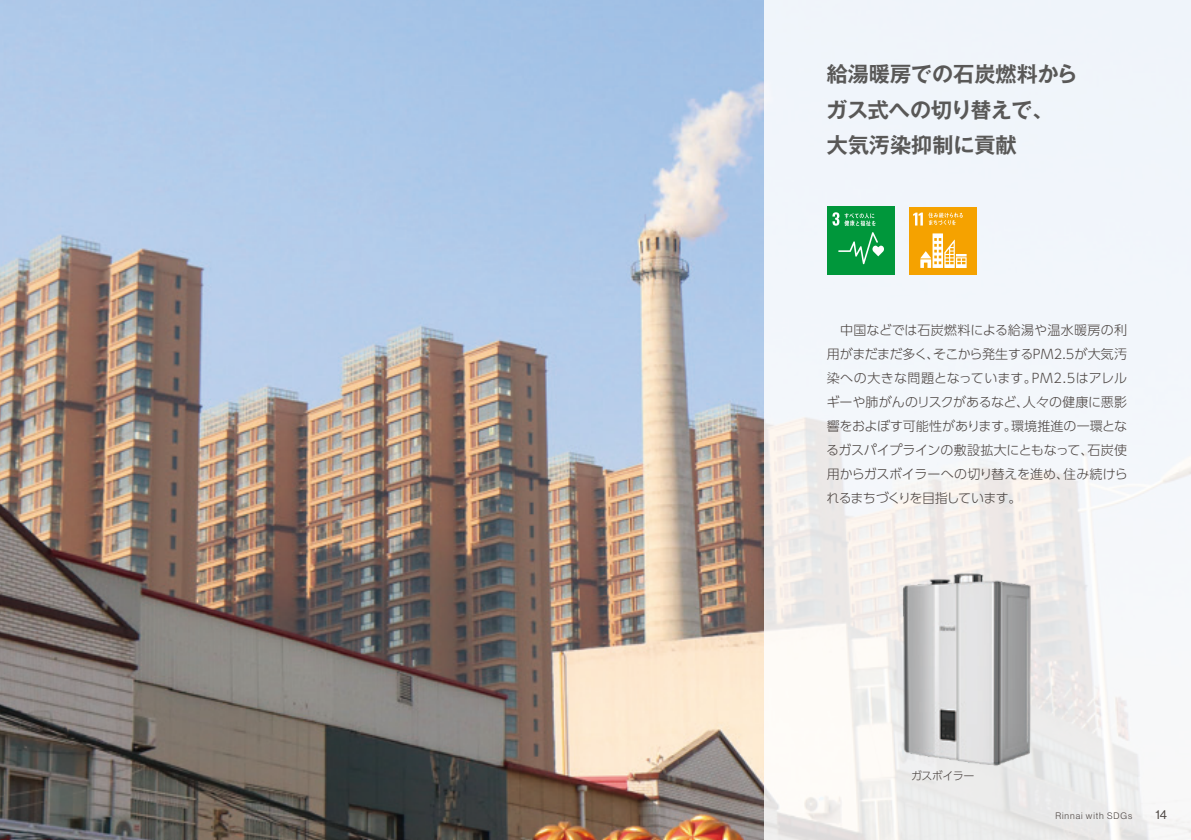
<style>
.page{position:relative;width:1191px;height:840px;background:#fff}
.page>*{position:absolute;margin:0;border:0;box-sizing:border-box;transform-origin:0 0}
.t1{font:700 21.2px/35.2px "Gothic MB101 Pro De";color:#595857}
.t2{font:300 13px/24px "UD Shin Go Pro";letter-spacing:-.03em;color:#4b4441;text-align:justify}
.t3{font:12.6px "N Haas Grotesk DS Pro 55 Rg";color:#4b4441}
.t4{font:300 11px "UD Shin Go Pro";letter-spacing:-.05em;color:#4b4441}
.t5{font:9.2px "N Haas Grotesk DS Pro 45 Lt";letter-spacing:.1em;color:#4b4441}
</style>
<div class="page">
<img style="left:0;top:0;width:764px;height:839px">
<svg style="left:764px;top:0;width:427px;height:839px;fill:#f2f5fb"></svg>
<img style="left:840px;top:563px;width:249px;height:203px">
<div style="left:827px;top:206px;width:68px;height:68px;background:#00973b"></div>
<svg style="left:838px;top:232px;width:46px;height:32px"></svg>
<svg style="left:832px;top:212px;width:43px;height:14px"></svg>
<div style="left:909px;top:206px;width:68px;height:68px;background:#f5a200"></div>
<svg style="left:920px;top:233px;width:46px;height:35px"></svg>
<svg style="left:913px;top:212px;width:49px;height:13px"></svg>
<h1 class="t1" style="left:826px;top:54px;width:253px">給湯暖房での石炭燃料からガス式への切り替えで、大気汚染抑制に貢献</h1>
<p class="t2" style="left:826px;top:317px;width:303px">　中国などでは石炭燃料による給湯や温水暖房の利用がまだまだ多く、そこから発生するPM2.5が大気汚染への大きな問題となっています。PM2.5はアレルギーや肺がんのリスクがあるなど、人々の健康に悪影響をおよぼす可能性があります。環境推進の一環となるガスパイプラインの敷設拡大にともなって、石炭使用からガスボイラーへの切り替えを進め、住み続けられるまちづくりを目指しています。</p>
<p class="t4" style="left:911px;top:766px;width:65px">ガスボイラー</p>
<p class="t5" style="left:1055px;top:810px;width:78px">Rinnai with SDGs</p>
<p class="t3" style="left:1155px;top:807px;width:13px">14</p>
</div>
